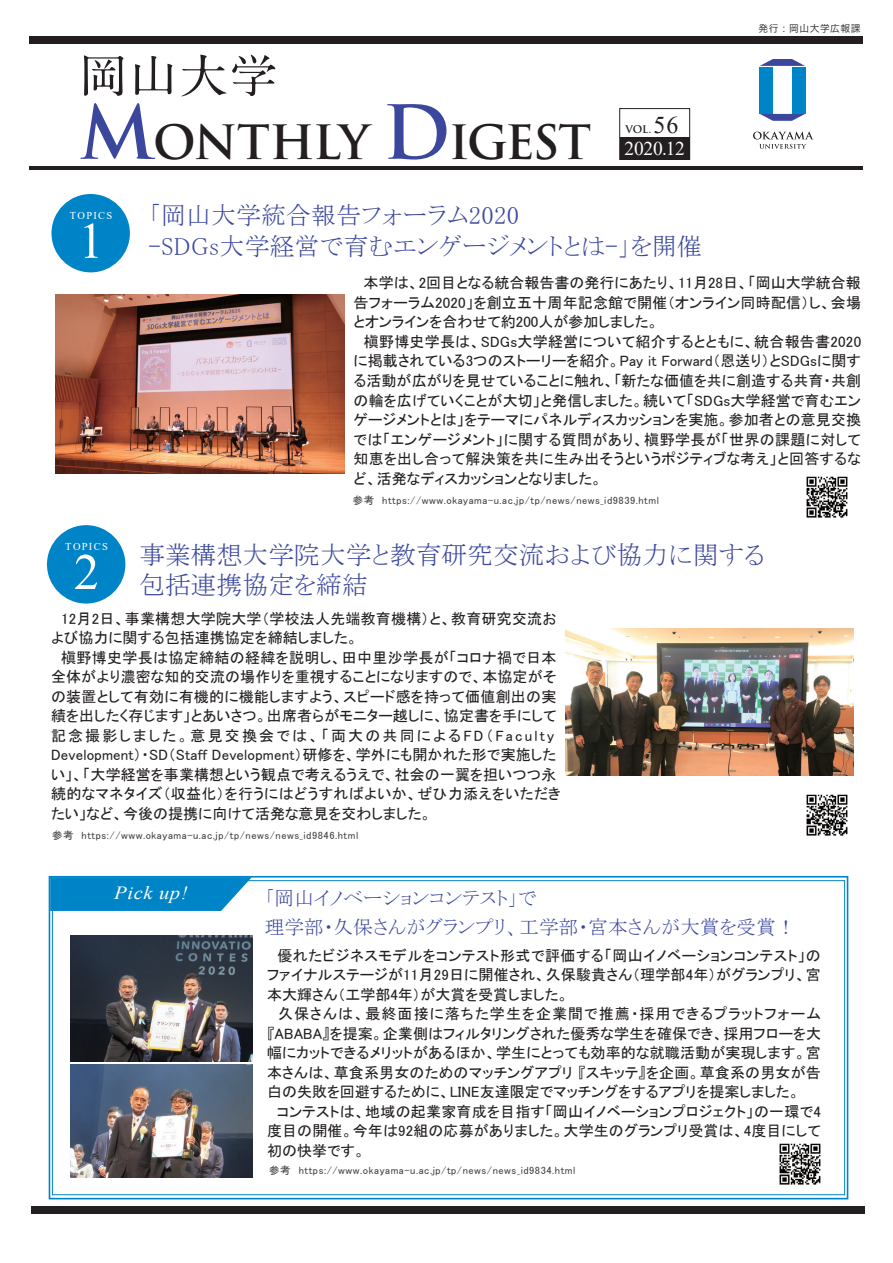
<style>
.page{position:relative;width:893px;height:1263px;background:#fff}
.page>*{position:absolute;margin:0;border:0;box-sizing:border-box;transform-origin:0 0}
.t1{font:51px "Times New Roman";color:#fff}
.t2{font:700 46.05px "Trajan Pro";letter-spacing:-.04em;color:#231f20}
.t3{font:25.5px/30px "MS P Mincho";letter-spacing:.01em;color:#3b479d}
.t4{font:24.75px/31.5px "MS P Mincho";letter-spacing:.01em;color:#3b479d}
.t5{font:24px "Times New Roman";color:#231f20}
.t6{font:19.5px/28.5px "MS P Mincho";letter-spacing:.01em;color:#3b479d}
.t7{font:19.5px "Times New Roman";letter-spacing:-.01em;color:#fff}
.t8{font:italic 18.6px "Times New Roman";letter-spacing:.03em;color:#fff;scale:1.11 1}
.t9{font:15px/19.5px "MS P Gothic";letter-spacing:.01em;color:#231f20}
.t10{font:10.5px "MS P Gothic";letter-spacing:.05em;color:#3e3e3f}
.t11{font:10.5px "Times New Roman";letter-spacing:.125em;color:#fff}
.t12{font:700 10.35px "Trajan Pro";color:#231f20}
.t13{font:9.75px "Hira Kaku Pro W3";letter-spacing:.055em;color:#231f20}
.s1{font-size:72.45px;color:#3b479d}
</style>
<div class="page">
<div style="left:31px;top:1206px;width:834px;height:8px;background:#231f20"></div>
<div style="left:30px;top:36px;width:833px;height:8px;background:#231f20"></div>
<hr style="left:30px;top:167px;width:833px;height:3px;background:#231f20">
<svg style="left:760px;top:59px;width:45px;height:7px"></svg>
<svg style="left:760px;top:114px;width:45px;height:7px"></svg>
<div style="left:792px;top:67px;width:13px;height:47px;background:#0084c8"></div>
<div style="left:760px;top:67px;width:13px;height:47px;background:#0084c8"></div>
<svg style="left:753px;top:132px;width:60px;height:17px"></svg>
<div style="left:620px;top:137px;width:70px;height:22px;background:#231f20"></div>
<div style="left:619px;top:108px;width:71px;height:52px;border:1px solid #231f20"></div>
<div style="left:51px;top:194px;width:79px;height:78px;background:#0084c8;border-radius:50%"></div>
<svg style="left:84px;top:55px;width:39px;height:41px"></svg>
<svg style="left:135px;top:56px;width:37px;height:39px"></svg>
<svg style="left:181px;top:55px;width:45px;height:41px"></svg>
<svg style="left:232px;top:54px;width:43px;height:42px"></svg>
<div style="left:47px;top:525px;width:78px;height:78px;background:#0084c8;border-radius:50%"></div>
<div style="left:49px;top:876px;width:799px;height:323px;border:2px solid #0084c8"></div>
<svg style="left:50px;top:877px;width:202px;height:34px"></svg>
<img style="left:56px;top:294px;width:289px;height:179px">
<img style="left:70px;top:935px;width:182px;height:126px">
<img style="left:70px;top:1064px;width:182px;height:114px">
<img style="left:779px;top:1143px;width:42px;height:42px">
<img style="left:806px;top:476px;width:42px;height:42px">
<img style="left:806px;top:794px;width:42px;height:42px">
<img style="left:566px;top:629px;width:288px;height:147px">
<h2 class="t2" style="left:79px;top:113px;width:513px"><span class="s1">M</span>ONTHLY <span class="s1">D</span>IGEST</h2>
<h3 class="t5" style="left:654px;top:108px;width:26px">56</h3>
<p class="t12" style="left:626px;top:123px;width:27px">VOL.</p>
<h3 class="t7" style="left:624px;top:134px;width:62px">2020.12</h3>
<p class="t13" style="left:758px;top:20px;width:104px">発行 : 岡山大学広報課</p>
<p class="t11" style="left:70px;top:208px;width:44px">TOPICS</p>
<h1 class="t1" style="left:78px;top:205px;width:27px">1</h1>
<h3 class="t4" style="left:148px;top:199px;width:555px">「岡山大学統合報告フォーラム2020　<br>-SDGs大学経営で育むエンゲージメントとは-」を開催</h3>
<p class="t9" style="left:354px;top:273px;width:509px">　本学は、2回目となる統合報告書の発行にあたり、11月28日、「岡山大学統合報告フォーラム2020」を創立五十周年記念館で開催（オンライン同時配信）し、会場とオンラインを合わせて約200人が参加しました。<br>　槇野博史学長は、SDGs大学経営について紹介するとともに、統合報告書2020に掲載されている3つのストーリーを紹介。Pay it Forward（恩送り）とSDGsに関する活動が広がりを見せていることに触れ、「新たな価値を共に創造する共育・共創の輪を広げていくことが大切」と発信しました。続いて「SDGs大学経営で育むエンゲージメントとは」をテーマにパネルディスカッションを実施。参加者との意見交換では「エンゲージメント」に関する質問があり、槇野学長が「世界の課題に対して知恵を出し合って解決策を共に生み出そうというポジティブな考え」と回答するなど、活発なディスカッションとなりました。</p>
<p class="t10" style="left:353px;top:495px;width:308px">参考　https://www.okayama-u.ac.jp/tp/news/news_id9839.html</p>
<h3 class="t3" style="left:139px;top:539px;width:627px">事業構想大学院大学と教育研究交流および協力に関する包括連携協定を締結</h3>
<p class="t9" style="left:51px;top:609px;width:511px">　12月2日、事業構想大学院大学（学校法人先端教育機構）と、教育研究交流および協力に関する包括連携協定を締結しました。<br>　槇野博史学長は協定締結の経緯を説明し、田中里沙学長が「コロナ禍で日本全体がより濃密な知的交流の場作りを重視することになりますので、本協定がその装置として有効に有機的に機能しますよう、スピード感を持って価値創出の実績を出したく存じます」とあいさつ。出席者らがモニター越しに、協定書を手にして記念撮影しました。意見交換会では、「両大の共同によるFD（Faculty Development）・SD（Staff Development）研修を、学外にも開かれた形で実施したい」、「大学経営を事業構想という観点で考えるうえで、社会の一翼を担いつつ永続的なマネタイズ（収益化）を行うにはどうすればよいか、ぜひ力添えをいただきたい」など、今後の提携に向けて活発な意見を交わしました。</p>
<p class="t10" style="left:52px;top:830px;width:308px">参考　https://www.okayama-u.ac.jp/tp/news/news_id9846.html</p>
<p class="t11" style="left:65px;top:539px;width:44px">TOPICS</p>
<h1 class="t1" style="left:74px;top:536px;width:27px">2</h1>
<p class="t8" style="left:114px;top:880px;width:68px">Pick up!</p>
<h3 class="t6" style="left:265px;top:884px;width:532px">「岡山イノベーションコンテスト」で<br>理学部・久保さんがグランプリ、工学部・宮本さんが大賞を受賞！</h3>
<p class="t9" style="left:267px;top:945px;width:555px">　優れたビジネスモデルをコンテスト形式で評価する「岡山イノベーションコンテスト」のファイナルステージが11月29日に開催され、久保駿貴さん（理学部4年）がグランプリ、宮本大輝さん（工学部4年）が大賞を受賞しました。<br>　久保さんは、最終面接に落ちた学生を企業間で推薦・採用できるプラットフォーム『ABABA』を提案。企業側はフィルタリングされた優秀な学生を確保でき、採用フローを大幅にカットできるメリットがあるほか、学生にとっても効率的な就職活動が実現します。宮本さんは、草食系男女のためのマッチングアプリ 『スキッテ』を企画。草食系の男女が告白の失敗を回避するために、LINE友達限定でマッチングをするアプリを提案しました。<br>　コンテストは、地域の起業家育成を目指す「岡山イノベーションプロジェクト」の一環で4度目の開催。今年は92組の応募がありました。大学生のグランプリ受賞は、4度目にして初の快挙です。</p>
<p class="t10" style="left:269px;top:1165px;width:308px">参考　https://www.okayama-u.ac.jp/tp/news/news_id9834.html</p>
</div>
